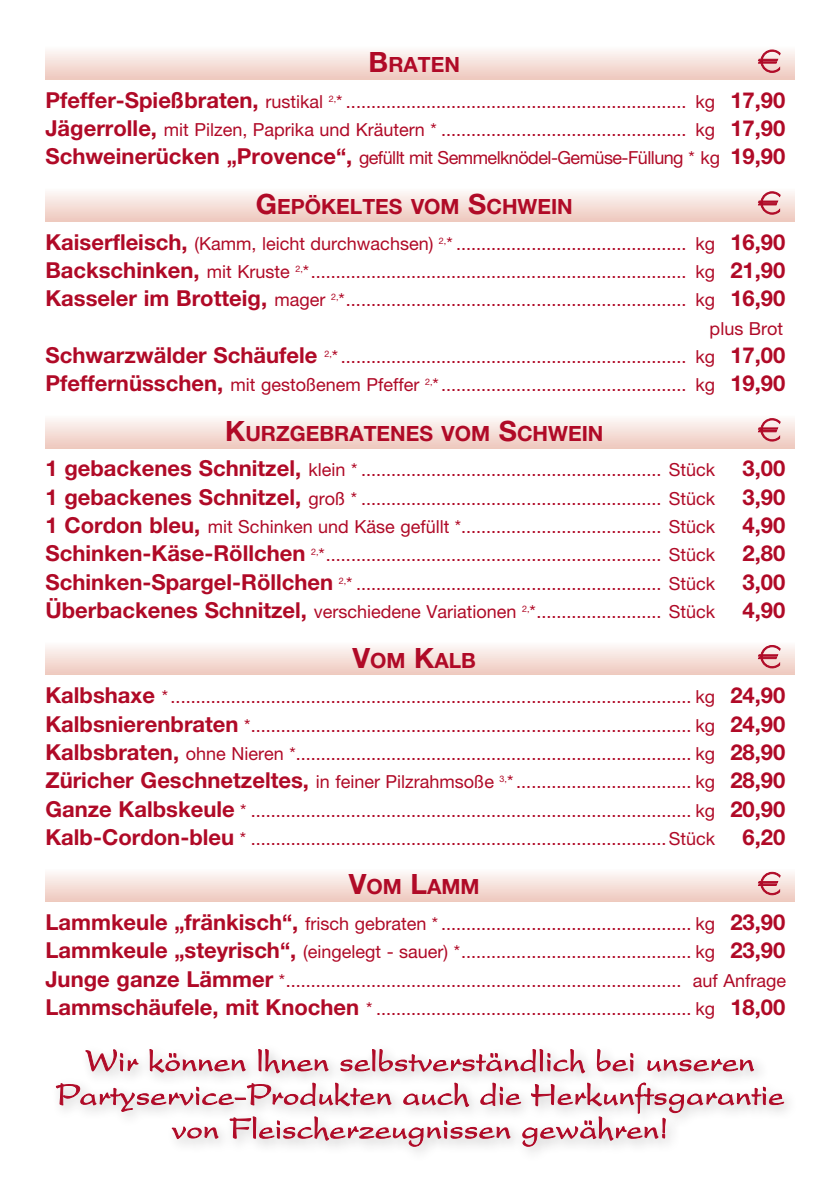
<style>
.page{position:relative;width:840px;height:1191px;background:#fff}
.page>*{position:absolute;margin:0;border:0;box-sizing:border-box;transform-origin:0 0}
.t1{font:700 22px "Helvetica Neue LT Pro";color:#b00a27}
.t2{font:700 21px "Helvetica Neue LT Pro";color:#b00a27}
.t3{font:18px/28.4px "Helvetica Neue LT Pro";color:#b00a27;text-align:justify}
.s1{font-size:28px}
.s2{font-weight:700;font-size:22px}
</style>
<div class="page">
<div style="left:45px;top:45px;width:749px;height:34px;background:linear-gradient(to bottom,#fefffe,#efcac0)"></div>
<svg style="left:757px;top:50px;width:23px;height:23px"></svg>
<div style="left:45px;top:187px;width:749px;height:34px;background:linear-gradient(to bottom,#fefefd,#efcac0)"></div>
<svg style="left:757px;top:191px;width:23px;height:24px"></svg>
<div style="left:45px;top:414px;width:749px;height:34px;background:linear-gradient(to bottom,#fefdfd,#efcac0)"></div>
<svg style="left:757px;top:418px;width:23px;height:23px"></svg>
<div style="left:45px;top:641px;width:749px;height:34px;background:linear-gradient(to bottom,#fefdfd,#efcabf)"></div>
<svg style="left:757px;top:645px;width:23px;height:23px"></svg>
<div style="left:45px;top:867px;width:749px;height:34px;background:linear-gradient(to bottom,#feffff,#efcac0)"></div>
<svg style="left:757px;top:872px;width:23px;height:23px"></svg>
<svg style="left:56px;top:1049px;width:727px;height:97px"></svg>
<p class="t2" style="left:368px;top:52px;width:93px"><span class="s1">B</span>RATEN</p>
<p class="t3" style="left:45px;top:87px;width:741px"><span class="s2">Pfeffer-Spießbraten,</span> rustikal <sup>2,</sup>* .................................................................... kg <span class="s2">17,90<br>Jägerrolle,</span> mit Pilzen, Paprika und Kräutern * ................................................. kg <span class="s2">17,90<br>Schweinerücken „Provence“,</span> gefüllt mit Semmelknödel-Gemüse-Füllung * kg <span class="s2">19,90</span></p>
<p class="t2" style="left:256px;top:193px;width:318px"><span class="s1">G</span>EPÖKELTES VOM <span class="s1">S</span>CHWEIN</p>
<p class="t3" style="left:45px;top:229px;width:741px;text-align:right"><span class="s2">Kaiserfleisch,</span> (Kamm, leicht durchwachsen) <sup>2,</sup>* .............................................. kg <span class="s2">16,90<br>Backschinken,</span> mit Kruste <sup>2,</sup>*........................................................................... kg <span class="s2">21,90<br>Kasseler im Brotteig,</span> mager <sup>2,</sup>*.................................................................... kg <span class="s2">16,90 </span>plus Brot</p>
<p class="t1" style="left:45px;top:341px;width:273px">Schwarzwälder Schäufele</p>
<p class="t3" style="left:45px;top:342px;width:741px;text-align:right"><sup>2,</sup>*..................................................................... kg <span class="s2">17,00<br>Pfeffernüsschen,</span> mit gestoßenem Pfeffer <sup>2,</sup>*................................................. kg <span class="s2">19,90</span></p>
<p class="t2" style="left:225px;top:420px;width:379px"><span class="s1">K</span>URZGEBRATENES VOM <span class="s1">S</span>CHWEIN</p>
<p class="t3" style="left:45px;top:455px;width:741px"><span class="s2">1 gebackenes Schnitzel,</span> klein * ............................................................ Stück <span class="s2">3,00<br>1 gebackenes Schnitzel,</span> groß * ............................................................ Stück <span class="s2">3,90<br>1 Cordon bleu,</span> mit Schinken und Käse gefüllt *........................................ Stück <span class="s2">4,90</span></p>
<p class="t1" style="left:45px;top:540px;width:261px">Schinken-Käse-Röllchen</p>
<p class="t3" style="left:311px;top:540px;width:475px"><sup>2,</sup>*................................................................... Stück <span class="s2">2,80</span></p>
<p class="t1" style="left:45px;top:568px;width:289px">Schinken-Spargel-Röllchen</p>
<p class="t3" style="left:45px;top:569px;width:741px;text-align:right"><sup>2,</sup>* ............................................................. Stück <span class="s2">3,00<br>Überbackenes Schnitzel,</span> verschiedene Variationen <sup>2,</sup>*......................... Stück <span class="s2">4,90</span></p>
<p class="t2" style="left:352px;top:647px;width:123px"><span class="s1">V</span>OM <span class="s1">K</span>ALB</p>
<p class="t3" style="left:45px;top:682px;width:741px"><span class="s2">Kalbshaxe</span> *........................................................................................................ kg <span class="s2">24,90<br>Kalbsnierenbraten</span> *........................................................................................ kg <span class="s2">24,90<br>Kalbsbraten,</span> ohne Nieren *............................................................................... kg <span class="s2">28,90<br>Züricher Geschnetzeltes,</span> in feiner Pilzrahmsoße <sup>3,</sup>* ................................... kg <span class="s2">28,90<br>Ganze Kalbskeule</span> * ........................................................................................ kg <span class="s2">20,90<br>Kalb-Cordon-bleu</span> * ...................................................................................Stück <span class="s2">6,20</span></p>
<p class="t2" style="left:349px;top:874px;width:132px"><span class="s1">V</span>OM <span class="s1">L</span>AMM</p>
<p class="t3" style="left:45px;top:909px;width:741px"><span class="s2">Lammkeule „fränkisch“,</span> frisch gebraten * .................................................. kg <span class="s2">23,90<br>Lammkeule „steyrisch“,</span> (eingelegt - sauer) *.............................................. kg <span class="s2">23,90<br>Junge ganze Lämmer</span> *............................................................................... auf Anfrage <span class="s2">Lammschäufele, mit Knochen</span> * ............................................................... kg <span class="s2">18,00</span></p>
</div>
